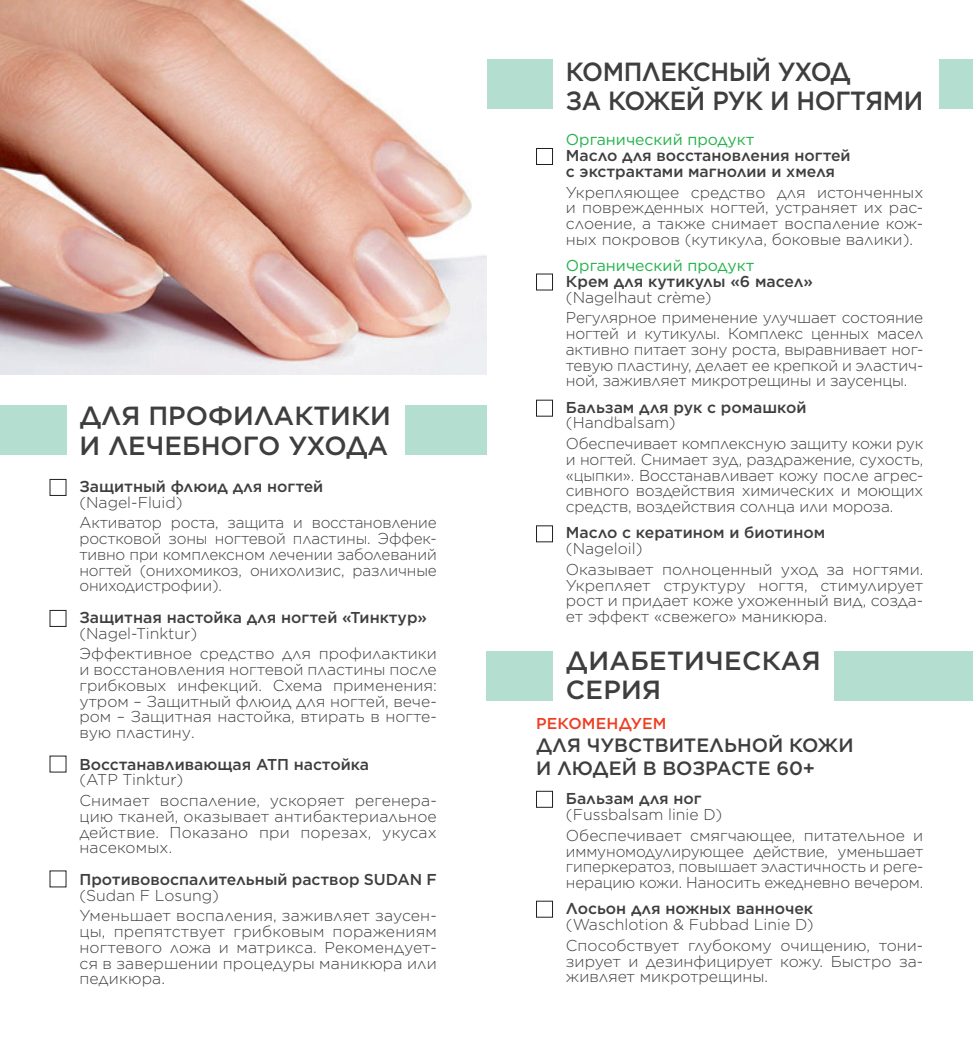
<style>
.page{position:relative;width:973px;height:1042px;background:#fff}
.page>*{position:absolute;margin:0;border:0;box-sizing:border-box;transform-origin:0 0}
.t1{font:500 26.25px/29.8px "Gotham";letter-spacing:-.01em;color:#3e3e3f;scale:.94 1}
.t2{font:500 26.25px/29.8px "Gotham";letter-spacing:-.01em;color:#3e3e3f}
.t3{font:500 26.25px/29.8px "Gotham";letter-spacing:.01em;color:#3e3e3f}
.t4{font:500 19.25px/22.8px "Gotham";color:#3e3e3f}
.t5{font:300 15.75px/15.8px "Gotham";color:#3e3e3f}
.t6{font:500 15.75px/15.8px "Gotham";color:#3e3e3f}
.t7{font:15.75px "Gotham";color:#23b24b}
.t8{font:500 15.75px "Gotham";letter-spacing:.01em;color:#ef3e22}
</style>
<div class="page">
<div style="left:0;top:405px;width:66px;height:50px;background:#b4decf"></div>
<div style="left:405px;top:405px;width:81px;height:50px;background:#b4decf"></div>
<div style="left:486px;top:60px;width:66px;height:49px;background:#b4decf"></div>
<div style="left:486px;top:651px;width:66px;height:49px;background:#b4decf"></div>
<div style="left:939px;top:60px;width:33px;height:49px;background:#b4decf"></div>
<div style="left:834px;top:651px;width:138px;height:49px;background:#b4decf"></div>
<div style="left:50px;top:610px;width:16px;height:17px;border:1px solid #231f20"></div>
<div style="left:50px;top:479px;width:16px;height:17px;border:1px solid #231f20"></div>
<div style="left:536px;top:148px;width:16px;height:17px;border:1px solid #231f20"></div>
<div style="left:536px;top:791px;width:16px;height:16px;border:1px solid #231f20"></div>
<img style="left:0;top:0;width:486px;height:374px">
<h1 class="t2" style="left:79px;top:401px;width:313px">ДЛЯ ПРОФИЛАКТИКИ<br>И ЛЕЧЕБНОГО УХОДА</h1>
<p class="t6" style="left:79px;top:478px;width:245px">Защитный флюид для ногтей</p>
<p class="t5" style="left:79px;top:491px;width:359px;line-height:20.7px">(Nagel-Fluid)<br>Активатор роста, защита и восстановление</p>
<p class="t5" style="left:79px;top:530px;width:359px;text-align:justify">ростковой зоны ногтевой пластины. Эффек&shy;тивно при комплексном лечении заболеваний ногтей (онихомикоз, онихолизис, различные ониходистрофии).</p>
<p class="t6" style="left:79px;top:609px;width:349px">Защитная настойка для ногтей «Тинктур»</p>
<p class="t5" style="left:79px;top:622px;width:359px;line-height:20.7px">(Nagel-Tinktur)<br>Эффективное средство для профилактики</p>
<p class="t5" style="left:79px;top:661px;width:359px;text-align:justify">и восстановления ногтевой пластины после грибковых инфекций. Схема применения: утром – Защитный флюид для ногтей, вече&shy;ром – Защитная настойка, втирать в ногте&shy;вую пластину.</p>
<p class="t6" style="left:79px;top:756px;width:291px">Восстанавливающая АТП настойка</p>
<p class="t5" style="left:79px;top:769px;width:359px;line-height:20.7px">(ATP Tinktur)<br>Снимает воспаление, ускоряет регенера-</p>
<p class="t5" style="left:79px;top:808px;width:359px;text-align:justify">цию тканей, оказывает антибактериальное действие. Показано при порезах, укусах насекомых.</p>
<p class="t6" style="left:79px;top:871px;width:359px">Противовоспалительный раствор SUDAN F</p>
<p class="t5" style="left:79px;top:884px;width:359px;line-height:20.7px">(Sudan F Losung)<br>Уменьшает воспаления, заживляет заусен-</p>
<p class="t5" style="left:79px;top:923px;width:359px;text-align:justify">цы, препятствует грибковым поражениям ногтевого ложа и матрикса. Рекомендует&shy;ся в завершении процедуры маникюра или педикюра.</p>
<h1 class="t1" style="left:566px;top:56px;width:381px">КОМПЛЕКСНЫЙ УХОД<br>ЗА КОЖЕЙ РУК И НОГТЯМИ</h1>
<p class="t7" style="left:566px;top:130px;width:190px">Органический продукт</p>
<p class="t6" style="left:566px;top:147px;width:286px">Масло для восстановления ногтей с экстрактами магнолии и хмеля</p>
<p class="t5" style="left:566px;top:184px;width:359px;text-align:justify">Укрепляющее средство для истонченных и поврежденных ногтей, устраняет их рас&shy;слоение, а также снимает воспаление кож&shy;ных покровов (кутикула, боковые валики).</p>
<p class="t7" style="left:566px;top:255px;width:190px">Органический продукт</p>
<p class="t6" style="left:566px;top:273px;width:248px">Крем для кутикулы «6 масел»</p>
<p class="t5" style="left:566px;top:286px;width:359px;line-height:20.7px">(Nagelhaut crème)<br>Регулярное применение улучшает состояние</p>
<p class="t5" style="left:566px;top:325px;width:359px;text-align:justify">ногтей и кутикулы. Комплекс ценных масел активно питает зону роста, выравнивает ног&shy;тевую пластину, делает ее крепкой и эластич&shy;ной, заживляет микротрещины и заусенцы.</p>
<p class="t6" style="left:566px;top:399px;width:242px">Бальзам для рук с ромашкой</p>
<p class="t5" style="left:566px;top:412px;width:359px;line-height:20.7px">(Handbalsam)<br>Обеспечивает комплексную защиту кожи рук</p>
<p class="t5" style="left:566px;top:451px;width:359px;text-align:justify">и ногтей. Снимает зуд, раздражение, сухость, «цыпки». Восстанавливает кожу после агрес&shy;сивного воздействия химических и моющих средств, воздействия солнца или мороза.</p>
<p class="t6" style="left:566px;top:525px;width:261px">Масло с кератином и биотином</p>
<p class="t5" style="left:566px;top:538px;width:359px;line-height:20.7px">(Nageloil)<br>Оказывает полноценный уход за ногтями.</p>
<p class="t5" style="left:566px;top:577px;width:359px;text-align:justify">Укрепляет структуру ногтя, стимулирует рост и придает коже ухоженный вид, созда&shy;ет эффект «свежего» маникюра.</p>
<h1 class="t3" style="left:566px;top:645px;width:256px">ДИАБЕТИЧЕСКАЯ<br>СЕРИЯ</h1>
<p class="t8" style="left:536px;top:713px;width:132px">РЕКОМЕНДУЕМ</p>
<p class="t4" style="left:536px;top:733px;width:319px">ДЛЯ ЧУВСТВИТЕЛЬНОЙ КОЖИ<br>И ЛЮДЕЙ В ВОЗРАСТЕ 60+</p>
<p class="t6" style="left:566px;top:790px;width:137px">Бальзам для ног</p>
<p class="t5" style="left:566px;top:804px;width:359px;line-height:20.7px">(Fussbalsam linie D)<br>Обеспечивает смягчающее, питательное и</p>
<p class="t5" style="left:566px;top:842px;width:359px;text-align:justify">иммуномодулирующее действие, уменьшает гиперкератоз, повышает эластичность и реге&shy;нерацию кожи. Наносить ежедневно вечером.</p>
<p class="t6" style="left:566px;top:900px;width:249px">Лосьон для ножных ванночек</p>
<p class="t5" style="left:566px;top:913px;width:359px;line-height:20.7px">(Waschlotion &amp; Fubbad Linie D)<br>Способствует глубокому очищению, тони-</p>
<p class="t5" style="left:566px;top:952px;width:359px">зирует и дезинфицирует кожу. Быстро за&shy;живляет микротрещины.</p>
</div>
